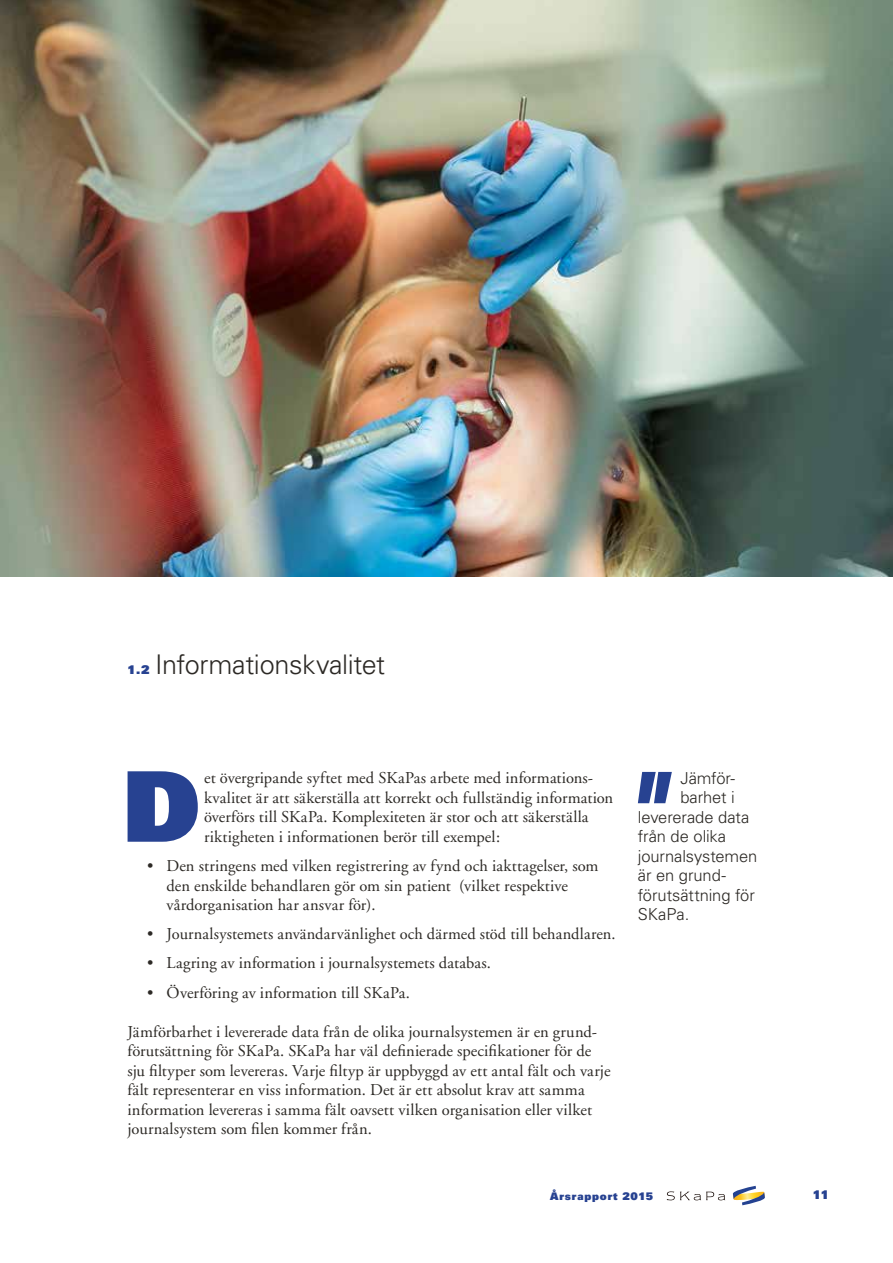
<style>
.page{position:relative;width:893px;height:1263px;background:#fff}
.page>*{position:absolute;margin:0;border:0;box-sizing:border-box;transform-origin:0 0}
.t1{font:97.5px "Univers LT Std X Black";color:#274291}
.t2{font:300 27px "Univers LT Std";letter-spacing:-.015em;color:#2c2925}
.t3{font:16.5px/19.5px "Adobe Garamond";letter-spacing:.005em;color:#2c2925}
.t4{font:300 16.5px "Univers LT Std";letter-spacing:-.005em;color:#2c2925}
.t5{font:12px "Univers LT Std X Black";color:#274291}
.t6{font:10.5px "Univers LT Std X Black";letter-spacing:.075em;color:#274291}
</style>
<div class="page">
<svg style="left:733px;top:1186px;width:32px;height:19px"></svg>
<svg style="left:667px;top:1191px;width:58px;height:9px"></svg>
<svg style="left:638px;top:772px;width:34px;height:31px"></svg>
<img style="left:0;top:0;width:893px;height:576px">
<p class="t5" style="left:128px;top:661px;width:24px">1.2</p>
<h2 class="t2" style="left:155px;top:648px;width:232px">Informationskvalitet</h2>
<h1 class="t1" style="left:123px;top:742px;width:79px">D</h1>
<p class="t3" style="left:204px;top:769px;width:411px">et övergripande syftet med SKaPas arbete med informations&shy;kvalitet är att säkerställa att korrekt och fullständig information överförs till SKaPa. Komplexiteten är stor och att säkerställa riktigheten i informationen berör till exempel:</p>
<p class="t3" style="left:167px;top:856px;width:434px;text-indent:-20px">• Den stringens med vilken registrering av fynd och iakttagelser, som den enskilde behandlaren gör om sin patient (vilket respektive vårdorganisation har ansvar för).</p>
<p class="t3" style="left:147px;top:925px;width:470px">• Journalsystemets användarvänlighet och därmed stöd till behandlaren.</p>
<p class="t3" style="left:147px;top:954px;width:345px">• Lagring av information i journalsystemets databas.</p>
<p class="t3" style="left:147px;top:983px;width:264px">• Överföring av information till SKaPa.</p>
<p class="t3" style="left:128px;top:1022px;width:484px">Jämförbarhet i levererade data från de olika journalsystemen är en grund&shy;förutsättning för SKaPa. SKaPa har väl definierade specifikationer för de sju filtyper som levereras. Varje filtyp är uppbyggd av ett antal fält och varje fält representerar en viss information. Det är ett absolut krav att samma information levereras i samma fält oavsett vilken organisation eller vilket journalsystem som filen kommer från.</p>
<p class="t4" style="left:680px;top:768px;width:56px">Jämför-</p>
<p class="t4" style="left:680px;top:787px;width:56px">barhet i</p>
<p class="t4" style="left:638px;top:807px;width:113px">levererade data</p>
<p class="t4" style="left:638px;top:826px;width:90px">från de olika</p>
<p class="t4" style="left:638px;top:846px;width:121px">journalsystemen</p>
<p class="t4" style="left:638px;top:865px;width:90px">är en grund-</p>
<p class="t4" style="left:638px;top:885px;width:119px">förutsättning för</p>
<p class="t4" style="left:638px;top:904px;width:53px">SKaPa.</p>
<p class="t6" style="left:550px;top:1189px;width:105px">Årsrapport 2015</p>
<p class="t5" style="left:813px;top:1187px;width:18px">11</p>
</div>
